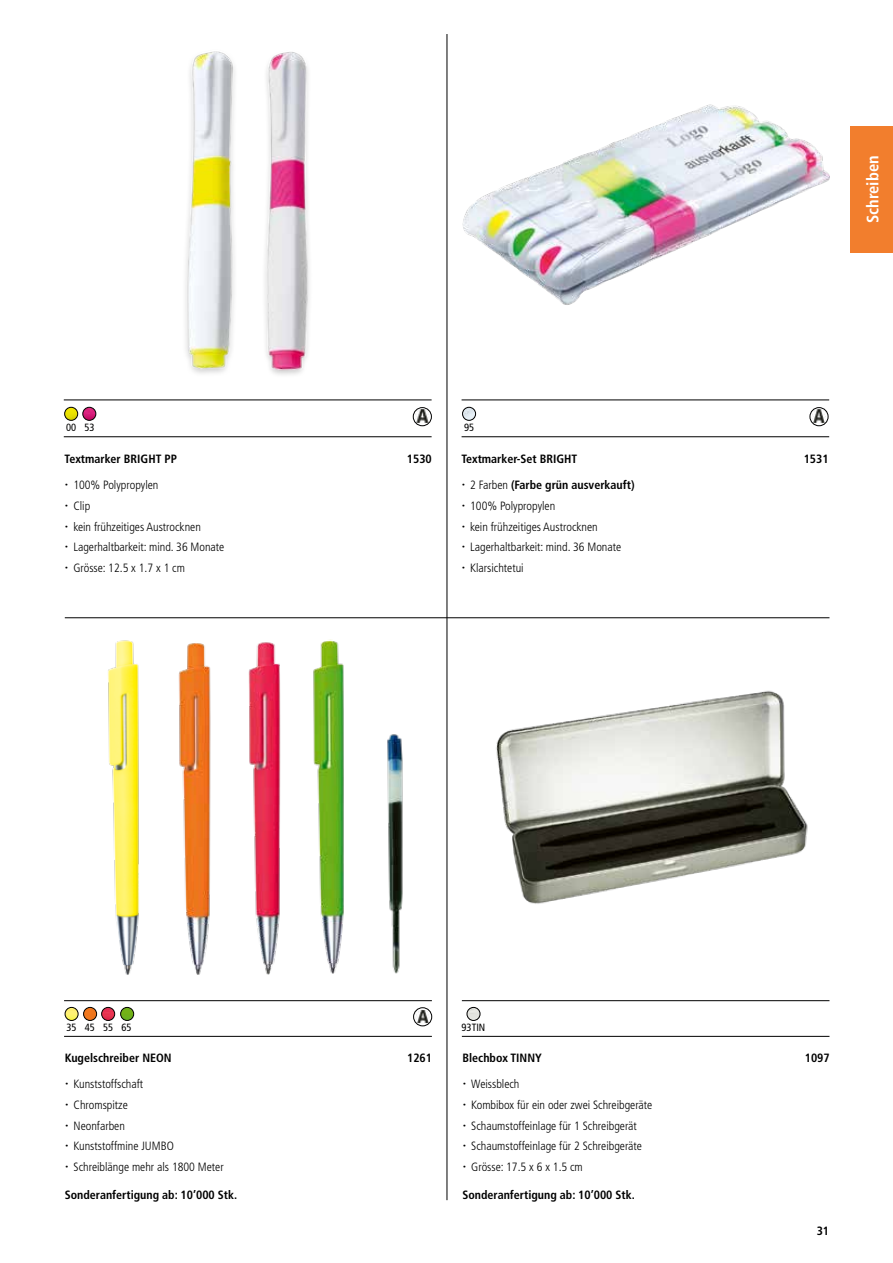
<style>
.page{position:relative;width:893px;height:1263px;background:#fff}
.page>*{position:absolute;margin:0;border:0;box-sizing:border-box;transform-origin:0 0}
.t1{font:700 condensed 16.5px "Frutiger LT Std";color:#fff}
.t2{font:300 condensed 12px/20.5px "Frutiger LT Std";color:#000}
.t3{font:700 condensed 12px "Frutiger LT Std";color:#000}
.t4{font:condensed 10.5px "Frutiger LT Std";color:#000}
.s1{font-family:"Proxima Nova";font-weight:400;font-stretch:normal;font-size:18px}
.s2{font-weight:700}
</style>
<div class="page">
<hr style="left:65px;top:617px;width:764px;height:1px;background:#000">
<hr style="left:64px;top:1000px;width:368px;height:1px;background:#000">
<hr style="left:64px;top:1036px;width:368px;height:1px;background:#000">
<hr style="left:462px;top:1000px;width:367px;height:1px;background:#000">
<hr style="left:462px;top:1036px;width:367px;height:1px;background:#000">
<hr style="left:64px;top:436px;width:368px;height:1px;background:#000">
<hr style="left:462px;top:436px;width:367px;height:1px;background:#000">
<hr style="left:64px;top:400px;width:368px;height:1px;background:#000">
<hr style="left:462px;top:400px;width:367px;height:1px;background:#000">
<hr style="left:447px;top:34px;width:1px;height:1166px;background:#000">
<div style="left:850px;top:126px;width:43px;height:127px;background:#f27e2d"></div>
<img style="left:496px;top:690px;width:312px;height:214px">
<img style="left:462px;top:104px;width:367px;height:201px">
<img style="left:185px;top:51px;width:125px;height:324px">
<img style="left:387px;top:734px;width:16px;height:240px">
<img style="left:108px;top:640px;width:31px;height:335px">
<img style="left:178px;top:643px;width:33px;height:332px">
<img style="left:248px;top:642px;width:33px;height:333px">
<img style="left:313px;top:639px;width:31px;height:335px">
<svg style="left:467px;top:1007px;width:13px;height:13px"></svg>
<div style="left:467px;top:1007px;width:13px;height:13px;border:1px solid #000;border-radius:50%"></div>
<svg style="left:65px;top:407px;width:31px;height:13px"></svg>
<div style="left:83px;top:407px;width:13px;height:13px;border:1px solid #000;border-radius:50%"></div>
<img style="left:462px;top:407px;width:14px;height:13px;border-radius:7px">
<div style="left:462px;top:407px;width:14px;height:13px;border:1px solid #000;border-radius:50%"></div>
<svg style="left:65px;top:1007px;width:13px;height:13px"></svg>
<div style="left:65px;top:1007px;width:13px;height:13px;border:1px solid #000;border-radius:50%"></div>
<svg style="left:121px;top:1007px;width:13px;height:13px"></svg>
<div style="left:121px;top:1007px;width:13px;height:13px;border:1px solid #000;border-radius:50%"></div>
<svg style="left:84px;top:1007px;width:31px;height:13px"></svg>
<div style="left:83px;top:1007px;width:14px;height:13px;border:1px solid #000;border-radius:50%"></div>
<img style="left:415px;top:1009px;width:14px;height:14px">
<div style="left:413px;top:1007px;width:19px;height:19px;border:1px solid #000;border-radius:50%"></div>
<img style="left:812px;top:409px;width:14px;height:14px">
<div style="left:810px;top:407px;width:18px;height:19px;border:1px solid #000;border-radius:50%"></div>
<img style="left:415px;top:409px;width:14px;height:14px">
<div style="left:413px;top:407px;width:19px;height:19px;border:1px solid #000;border-radius:50%"></div>
<h1 class="t1" style="left:863px;top:223px;width:69px;rotate:-90deg">Schreiben</h1>
<p class="t4" style="left:66px;top:421px;width:30px">00 53</p>
<p class="t4" style="left:464px;top:421px;width:12px">95</p>
<p class="t3" style="left:65px;top:452px;width:114px">Textmarker BRIGHT PP</p>
<p class="t3" style="left:407px;top:452px;width:26px">1530</p>
<p class="t2" style="left:65px;top:475px;width:161px"><span class="s1">·</span> 100% Polypropylen<br><span class="s1">·</span> Clip<br><span class="s1">·</span> kein frühzeitiges Austrocknen<br><span class="s1">·</span> Lagerhaltbarkeit: mind. 36 Monate <span class="s1">·</span> Grösse: 12.5 x 1.7 x 1 cm</p>
<p class="t3" style="left:461px;top:452px;width:117px">Textmarker-Set BRIGHT</p>
<p class="t3" style="left:804px;top:452px;width:26px">1531</p>
<p class="t2" style="left:461px;top:475px;width:175px"><span class="s1">·</span> 2 Farben <span class="s2">(Farbe grün ausverkauft) </span><span class="s1">·</span> 100% Polypropylen<br><span class="s1">·</span> kein frühzeitiges Austrocknen<br><span class="s1">·</span> Lagerhaltbarkeit: mind. 36 Monate<br><span class="s1">·</span> Klarsichtetui</p>
<p class="t4" style="left:67px;top:1022px;width:66px">35 45 55 65</p>
<p class="t3" style="left:65px;top:1051px;width:108px">Kugelschreiber NEON</p>
<p class="t3" style="left:407px;top:1051px;width:26px">1261</p>
<p class="t2" style="left:65px;top:1074px;width:160px"><span class="s1">·</span> Kunststoffschaft<br><span class="s1">·</span> Chromspitze<br><span class="s1">·</span> Neonfarben<br><span class="s1">·</span> Kunststoffmine JUMBO<br><span class="s1">·</span> Schreiblänge mehr als 1800 Meter</p>
<p class="t3" style="left:65px;top:1187px;width:174px">Sonderanfertigung ab: 10’000 Stk.</p>
<p class="t4" style="left:462px;top:1022px;width:25px">93TIN</p>
<p class="t3" style="left:462px;top:1051px;width:81px">Blechbox TINNY</p>
<p class="t3" style="left:805px;top:1051px;width:26px">1097</p>
<p class="t2" style="left:462px;top:1074px;width:191px"><span class="s1">·</span> Weissblech<br><span class="s1">·</span> Kombibox für ein oder zwei Schreibgeräte <span class="s1">·</span> Schaumstoffeinlage für 1 Schreibgerät<br><span class="s1">·</span> Schaumstoffeinlage für 2 Schreibgeräte<br><span class="s1">·</span> Grösse: 17.5 x 6 x 1.5 cm</p>
<p class="t3" style="left:462px;top:1187px;width:174px">Sonderanfertigung ab: 10’000 Stk.</p>
<p class="t3" style="left:817px;top:1224px;width:14px">31</p>
</div>
